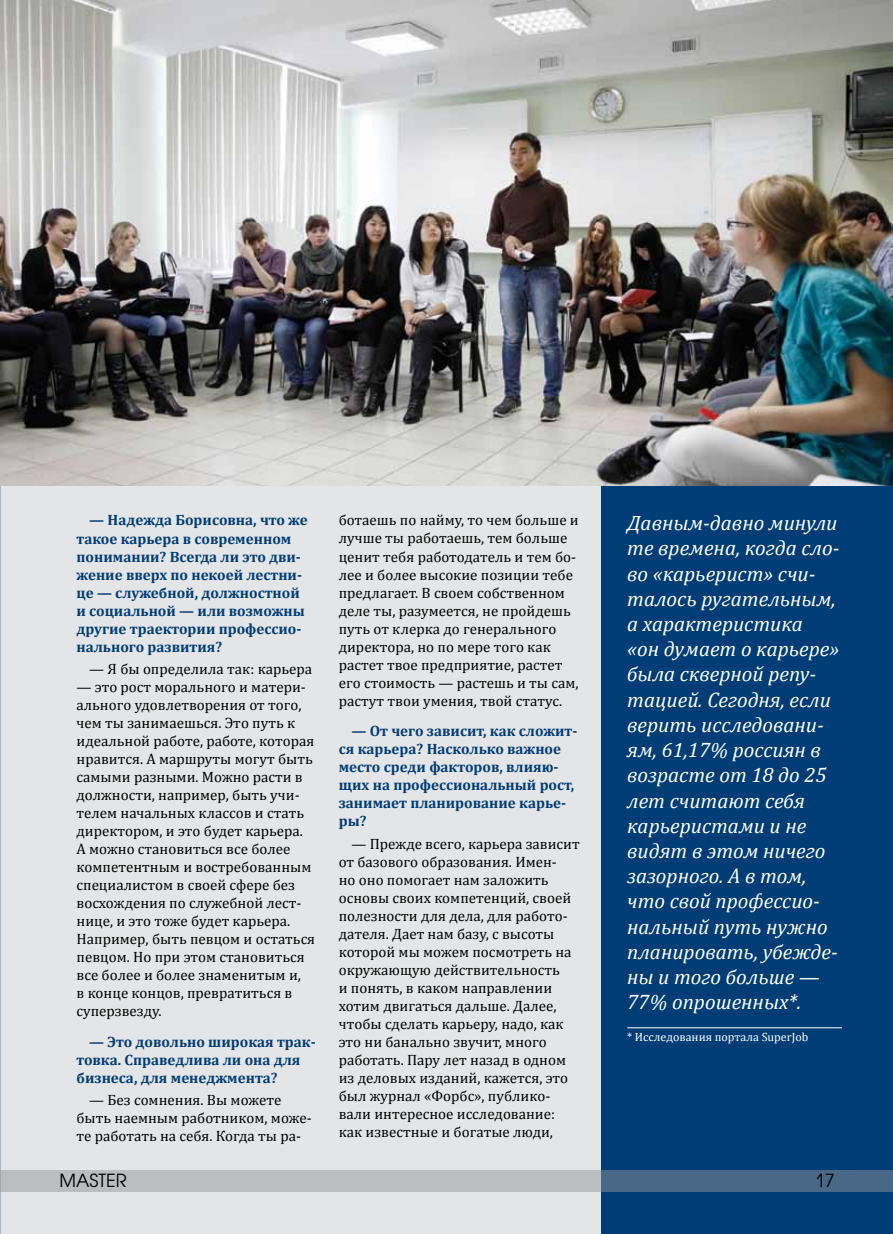
<style>
.page{position:relative;width:893px;height:1234px;background:#fff}
.page>*{position:absolute;margin:0;border:0;box-sizing:border-box;transform-origin:0 0}
.t1{font:italic 21px/25.2px "Cambria";color:#fff}
.t2{font:18px "Avant Garde";color:#000}
.t3{font:15px/18px "Cambria";color:#000}
.t4{font:700 15px/18px "Cambria";color:#003d77}
.t5{font:12px "Cambria";color:#fff}
</style>
<div class="page">
<div style="left:0;top:485px;width:893px;height:748px;background:#e4e5e6"></div>
<img style="left:0;top:485px;width:1px;height:748px">
<div style="left:601px;top:485px;width:292px;height:748px;background:#003d77"></div>
<hr style="left:627px;top:1027px;width:215px;height:1px;background:#fff">
<img style="left:0;top:0;width:893px;height:485px">
<svg style="left:0;top:1169px;width:893px;height:22px;background:#95a1ad"></svg>
<p class="t4" style="left:77px;top:510px;width:233px;text-indent:13px">— Надежда Борисовна, что же такое карьера в современном понимании? Всегда ли это дви&shy;жение вверх по некоей лестни&shy;це — служебной, должностной и социальной — или возможны другие траектории профессио&shy;нального развития?</p>
<p class="t3" style="left:89px;top:659px;width:224px">— Я бы определила так: карьера</p>
<p class="t3" style="left:77px;top:677px;width:240px">— это рост морального и матери&shy;ального удовлетворения от того, чем ты занимаешься. Это путь к идеальной работе, работе, которая нравится. А маршруты могут быть самыми разными. Можно расти в должности, например, быть учи&shy;телем начальных классов и стать директором, и это будет карьера.<br>А можно становиться все более компетентным и востребованным специалистом в своей сфере без восхождения по служебной лест&shy;нице, и это тоже будет карьера.<br>Например, быть певцом и остаться певцом. Но при этом становиться все более и более знаменитым и,<br>в конце концов, превратиться в суперзвезду.</p>
<p class="t4" style="left:77px;top:1031px;width:241px;text-indent:13px">— Это довольно широкая трак&shy;товка. Справедлива ли она для бизнеса, для менеджмента?</p>
<p class="t3" style="left:77px;top:1090px;width:237px;text-indent:13px">— Без сомнения. Вы можете быть наемным работником, може&shy;те работать на себя. Когда ты ра-</p>
<p class="t3" style="left:339px;top:511px;width:242px">ботаешь по найму, то чем больше и лучше ты работаешь, тем больше ценит тебя работодатель и тем бо&shy;лее и более высокие позиции тебе предлагает. В своем собственном деле ты, разумеется, не пройдешь путь от клерка до генерального директора, но по мере того как растет твое предприятие, растет его стоимость — растешь и ты сам, растут твои умения, твой статус.</p>
<p class="t4" style="left:339px;top:721px;width:240px;text-indent:13px">— От чего зависит, как сложит&shy;ся карьера? Насколько важное место среди факторов, влияю&shy;щих на профессиональный рост, занимает планирование карье&shy;ры?</p>
<p class="t3" style="left:339px;top:834px;width:242px;text-indent:13px">— Прежде всего, карьера зависит от базового образования. Имен-<br>но оно помогает нам заложить основы своих компетенций, своей полезности для дела, для работо&shy;дателя. Дает нам базу, с высоты которой мы можем посмотреть на окружающую действительность<br>и понять, в каком направлении хотим двигаться дальше. Далее, чтобы сделать карьеру, надо, как это ни банально звучит, много работать. Пару лет назад в одном из деловых изданий, кажется, это был журнал «Форбс», публико&shy;вали интересное исследование: как известные и богатые люди,</p>
<p class="t1" style="left:627px;top:509px;width:214px">Давным-давно минули те времена, когда сло&shy;во «карьерист» счи&shy;талось ругательным, а характеристика «он думает о карьере» была скверной репу&shy;тацией. Сегодня, если верить исследовани&shy;ям, 61,17% россиян в возрасте от 18 до 25 лет считают себя карьеристами и не видят в этом ничего зазорного. А в том, что свой профессио&shy;нальный путь нужно планировать, убежде&shy;ны и того больше —<br>77% опрошенных*.</p>
<p class="t5" style="left:627px;top:1029px;width:183px">* Исследования портала SuperJob</p>
<p class="t2" style="left:60px;top:1169px;width:69px">MASTER</p>
<p class="t2" style="left:815px;top:1169px;width:21px">17</p>
</div>
